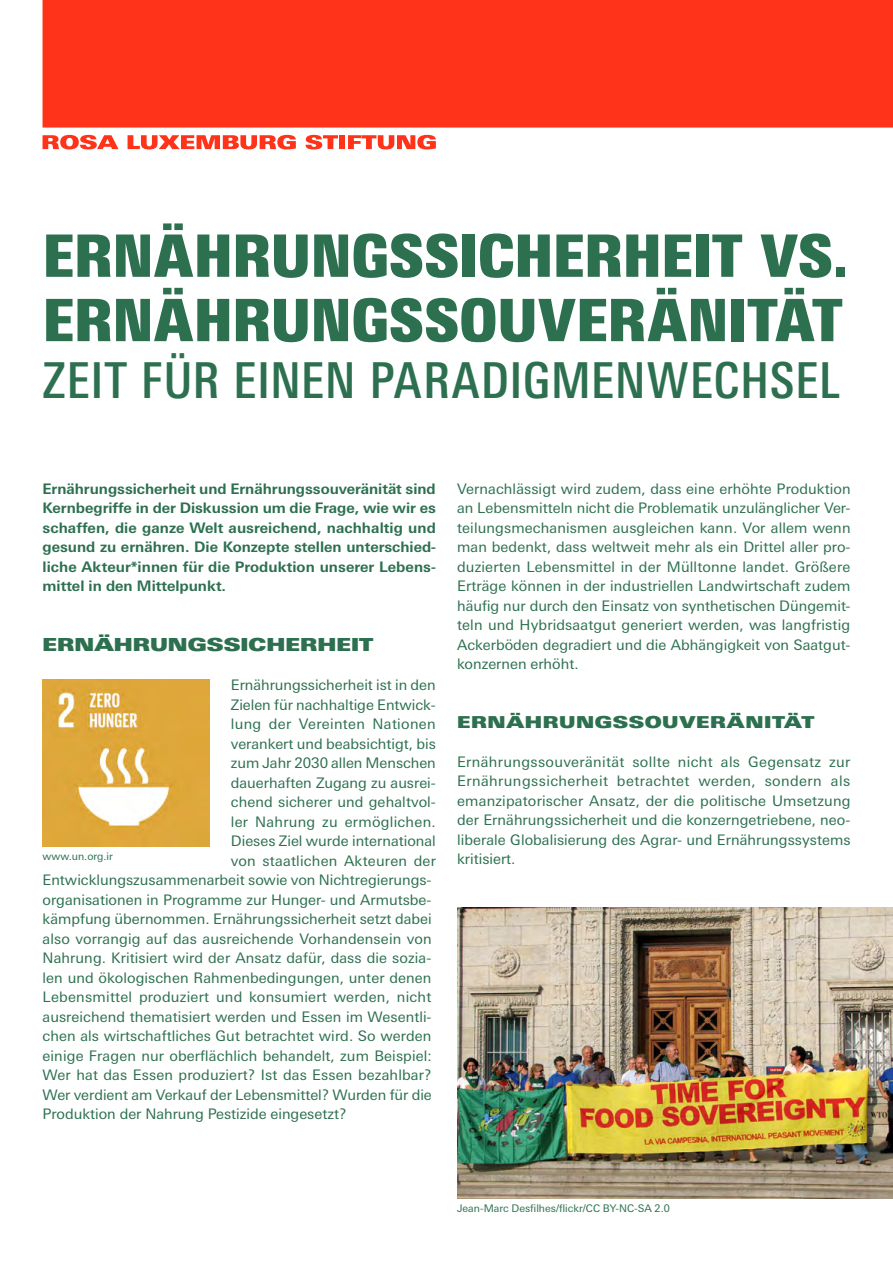
<style>
.page{position:relative;width:893px;height:1263px;background:#fff}
.page>*{position:absolute;margin:0;border:0;box-sizing:border-box;transform-origin:0 0}
.t1{font:900 condensed 58.5px/64.3px "Linotype Univers";letter-spacing:-.005em;color:#2d7050}
.t2{font:500 condensed 49.5px "Linotype Univers";letter-spacing:.01em;color:#2d7050}
.t3{font:18px "Linotype Univers Extd X Black";color:#2d7050}
.t4{font:16.5px "Linotype Univers Extd X Black";letter-spacing:.035em;color:#2d7050}
.t5{font:14.55px/19.5px "Linotype Univers Basic";letter-spacing:.005em;color:#2d7050;text-align:justify}
.t6{font:700 14.55px/19.5px "Linotype Univers Basic";color:#2d7050;text-align:justify}
.t7{font:10.5px "Linotype Univers Basic";color:#2d7050}
</style>
<div class="page">
<img style="left:43px;top:679px;width:167px;height:167px">
<img style="left:457px;top:908px;width:436px;height:290px">
<div style="left:43px;top:0;width:850px;height:128px;background:#ff3319"></div>
<svg style="left:43px;top:135px;width:75px;height:14px"></svg>
<svg style="left:128px;top:135px;width:168px;height:14px"></svg>
<svg style="left:306px;top:135px;width:32px;height:14px"></svg>
<div style="left:339px;top:135px;width:6px;height:14px;background:#ff3319"></div>
<svg style="left:348px;top:135px;width:88px;height:14px"></svg>
<h1 class="t1" style="left:43px;top:223px;width:808px">ERNÄHRUNGSSICHERHEIT VS.<br>ERNÄHRUNGSSOUVERÄNITÄT</h1>
<h2 class="t2" style="left:43px;top:352px;width:799px">ZEIT FÜR EINEN PARADIGMENWECHSEL</h2>
<p class="t6" style="left:43px;top:479px;width:395px">Ernährungssicherheit und Ernährungssouveränität sind Kernbegriffe in der Diskussion um die Frage, wie wir es schaffen, die ganze Welt ausreichend, nachhaltig und gesund zu ernähren. Die Konzepte stellen unterschied&shy;liche Akteur*innen für die Produktion unserer Lebens&shy;mittel in den Mittelpunkt.</p>
<p class="t3" style="left:43px;top:634px;width:332px">ERNÄHRUNGSSICHERHEIT</p>
<p class="t5" style="left:231px;top:675px;width:206px">Ernährungssicherheit ist in den</p>
<p class="t5" style="left:231px;top:695px;width:206px">Zielen für nachhaltige Entwick-</p>
<p class="t5" style="left:231px;top:714px;width:206px">lung der Vereinten Nationen</p>
<p class="t5" style="left:231px;top:734px;width:206px">verankert und beabsichtigt, bis</p>
<p class="t5" style="left:231px;top:753px;width:206px">zum Jahr 2030 allen Menschen</p>
<p class="t5" style="left:231px;top:773px;width:206px">dauerhaften Zugang zu ausrei-</p>
<p class="t5" style="left:231px;top:792px;width:206px">chend sicherer und gehaltvol-</p>
<p class="t5" style="left:231px;top:812px;width:206px">ler Nahrung zu ermöglichen.</p>
<p class="t5" style="left:231px;top:831px;width:206px">Dieses Ziel wurde international</p>
<p class="t5" style="left:231px;top:851px;width:207px">von staatlichen Akteuren der</p>
<p class="t5" style="left:43px;top:870px;width:391px">Entwicklungszusammenarbeit sowie von Nichtregierungs-</p>
<p class="t5" style="left:43px;top:890px;width:391px">organisationen in Programme zur Hunger- und Armutsbe-</p>
<p class="t5" style="left:43px;top:909px;width:391px">kämpfung übernommen. Ernährungssicherheit setzt dabei</p>
<p class="t5" style="left:43px;top:929px;width:391px">also vorrangig auf das ausreichende Vorhandensein von</p>
<p class="t5" style="left:43px;top:948px;width:391px">Nahrung. Kritisiert wird der Ansatz dafür, dass die sozia-</p>
<p class="t5" style="left:43px;top:968px;width:390px">len und ökologischen Rahmenbedingungen, unter denen</p>
<p class="t5" style="left:43px;top:987px;width:390px">Lebensmittel produziert und konsumiert werden, nicht</p>
<p class="t5" style="left:43px;top:1007px;width:391px">ausreichend thematisiert werden und Essen im Wesentli-</p>
<p class="t5" style="left:43px;top:1026px;width:390px">chen als wirtschaftliches Gut betrachtet wird. So werden</p>
<p class="t5" style="left:43px;top:1046px;width:391px">einige Fragen nur oberflächlich behandelt, zum Beispiel:</p>
<p class="t5" style="left:43px;top:1065px;width:391px">Wer hat das Essen produziert? Ist das Essen bezahlbar?</p>
<p class="t5" style="left:43px;top:1085px;width:391px">Wer verdient am Verkauf der Lebensmittel? Wurden für die</p>
<p class="t5" style="left:43px;top:1104px;width:306px">Produktion der Nahrung Pestizide eingesetzt?</p>
<p class="t7" style="left:43px;top:851px;width:72px">www.un.org.ir</p>
<p class="t5" style="left:457px;top:479px;width:395px">Vernachlässigt wird zudem, dass eine erhöhte Produktion an Lebensmitteln nicht die Problematik unzulänglicher Ver&shy;teilungsmechanismen ausgleichen kann. Vor allem wenn man bedenkt, dass weltweit mehr als ein Drittel aller pro&shy;duzierten Lebensmittel in der Mülltonne landet. Größere Erträge können in der industriellen Landwirtschaft zudem häufig nur durch den Einsatz von synthetischen Düngemit&shy;teln und Hybridsaatgut generiert werden, was langfristig Ackerböden degradiert und die Abhängigkeit von Saatgut&shy;konzernen erhöht.</p>
<p class="t4" style="left:457px;top:712px;width:359px">ERNÄHRUNGSSOUVERÄNITÄT</p>
<p class="t5" style="left:457px;top:752px;width:395px">Ernährungssouveränität sollte nicht als Gegensatz zur Ernährungssicherheit betrachtet werden, sondern als emanzipatorischer Ansatz, der die politische Umsetzung der Ernährungssicherheit und die konzerngetriebene, neo&shy;liberale Globalisierung des Agrar- und Ernährungssystems kritisiert.</p>
<p class="t7" style="left:457px;top:1202px;width:214px">Jean-Marc Desfilhes/flickr/CC BY-NC-SA 2.0</p>
</div>
